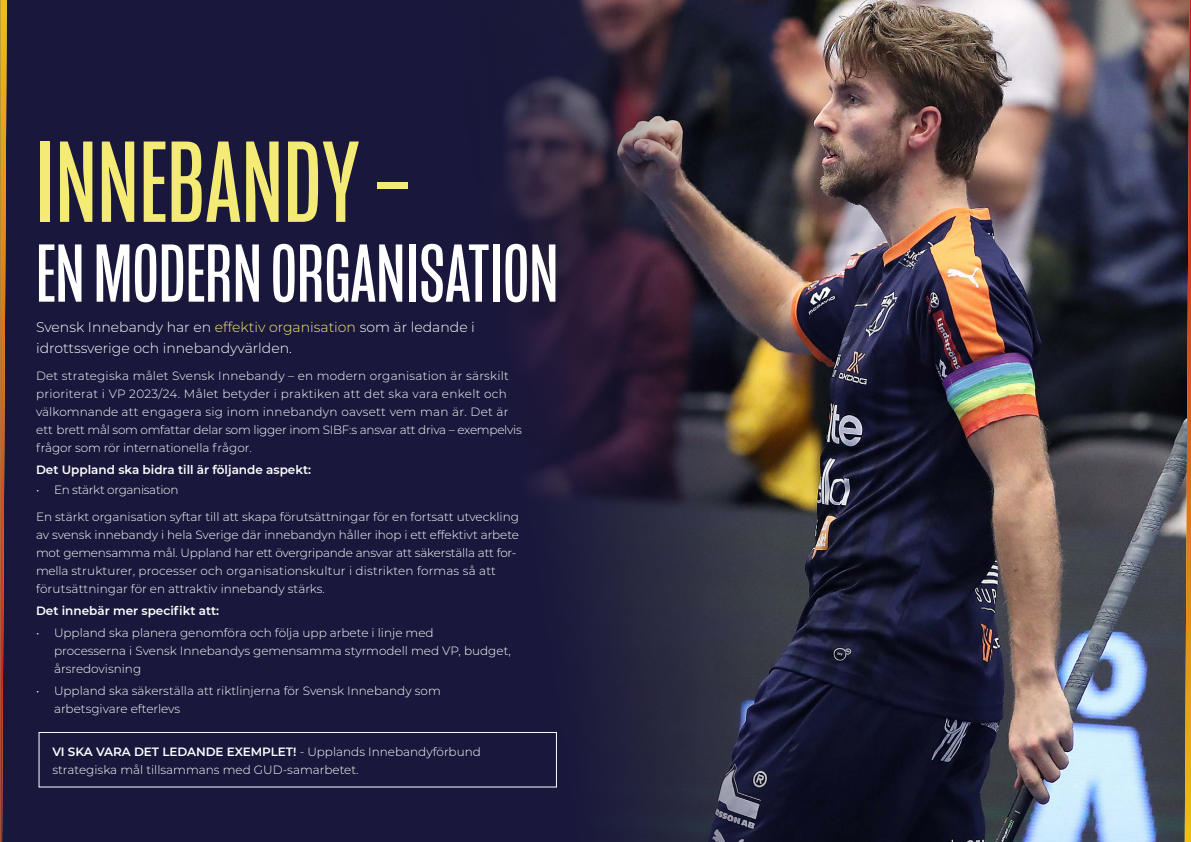
<style>
.page{position:relative;width:1191px;height:842px;background:#fff}
.page>*{position:absolute;margin:0;border:0;box-sizing:border-box;transform-origin:0 0}
.t1{font:118.2px "Mongoose";letter-spacing:.01em;color:#f3eb75}
.t2{font:84.2px "Mongoose";letter-spacing:.005em;color:#fff}
.t3{font:300 14px/20.8px "Montserrat";color:#fff}
.t4{font:300 12px/18px "Montserrat";color:#fff}
.t5{font:600 12px "Montserrat";color:#fff}
.t6{font:300 12px "Montserrat";letter-spacing:-.025em;color:#fff}
.s1{color:#f3eb75}
.s2{font-weight:600}
</style>
<div class="page">
<img style="left:7px;top:0;width:1174px;height:842px">
<svg style="left:0;top:0;width:7px;height:842px;background:#94582c"></svg>
<svg style="left:1184px;top:0;width:7px;height:842px;background:#9a5f2e"></svg>
<div style="left:39px;top:732px;width:517px;height:55px;border:1px solid #fff"></div>
<h1 class="t1" style="left:36px;top:115px;width:377px">INNEBANDY –</h1>
<h2 class="t2" style="left:36px;top:226px;width:524px">EN MODERN ORGANISATION</h2>
<p class="t3" style="left:36px;top:316px;width:440px">Svensk Innebandy har en <span class="s1">effektiv organisation</span> som är ledande i idrottssverige och innebandyvärlden.</p>
<p class="t4" style="left:36px;top:366px;width:487px">Det strategiska målet Svensk Innebandy – en modern organisation är särskilt prioriterat i VP 2023/24. Målet betyder i praktiken att det ska vara enkelt och välkomnande att engagera sig inom innebandyn oavsett vem man är. Det är ett brett mål som omfattar delar som ligger inom SIBF:s ansvar att driva – exempelvis frågor som rör internationella frågor.</p>
<p class="t5" style="left:36px;top:461px;width:276px">Det Uppland ska bidra till är följande aspekt:</p>
<p class="t6" style="left:36px;top:481px;width:144px">• En stärkt organisation</p>
<p class="t4" style="left:36px;top:507px;width:484px">En stärkt organisation syftar till att skapa förutsättningar för en fortsatt utveckling av svensk innebandy i hela Sverige där innebandyn håller ihop i ett effektivt arbete mot gemensamma mål. Uppland har ett övergripande ansvar att säkerställa att for&shy;mella strukturer, processer och organisationskultur i distrikten formas så att förutsättningar för en attraktiv innebandy stärks.</p>
<p class="t5" style="left:36px;top:602px;width:184px">Det innebär mer specifikt att:</p>
<p class="t4" style="left:54px;top:623px;width:458px;text-indent:-18px">• Uppland ska planera genomföra och följa upp arbete i linje med<br>processerna i Svensk Innebandys gemensamma styrmodell med VP, budget, årsredovisning</p>
<p class="t4" style="left:54px;top:681px;width:388px;text-indent:-18px">• Uppland ska säkerställa att riktlinjerna för Svensk Innebandy som arbetsgivare efterlevs</p>
<p class="t4" style="left:52px;top:743px;width:430px"><span class="s2">VI SKA VARA DET LEDANDE EXEMPLET!</span> - Upplands Innebandyförbund strategiska mål tillsammans med GUD-samarbetet.</p>
</div>
